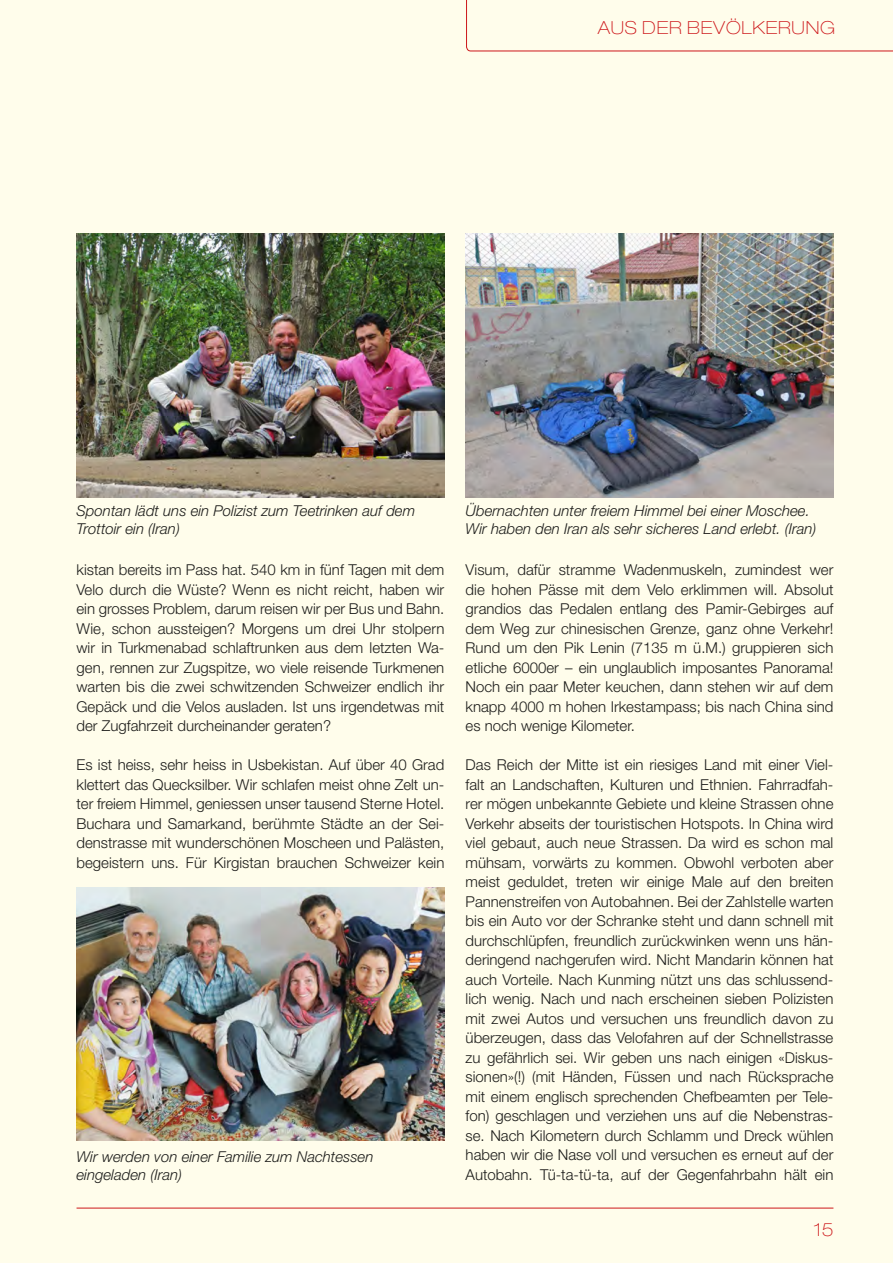
<style>
.page{position:relative;width:893px;height:1263px;background:#fffdeb}
.page>*{position:absolute;margin:0;border:0;box-sizing:border-box;transform-origin:0 0}
.t1{font:100 expanded 18px "Helvetica Neue LT Std";letter-spacing:.04em;color:#cd171a}
.t2{font:300 15px/19.5px "Helvetica Neue LT Std";color:#1d1d1b;text-align:justify}
.t3{font:italic 300 15px/18px "Helvetica Neue LT Std";color:#1d1d1b}
</style>
<div class="page">
<hr style="left:77px;top:1208px;width:756px;height:1px;background:#cd171a">
<svg style="left:466px;top:0;width:427px;height:51px"></svg>
<img style="left:77px;top:233px;width:367px;height:264px">
<img style="left:77px;top:887px;width:367px;height:254px">
<img style="left:466px;top:233px;width:367px;height:264px">
<p class="t1" style="left:598px;top:17px;width:239px">AUS DER BEVÖLKERUNG</p>
<p class="t3" style="left:77px;top:502px;width:340px">Spontan lädt uns ein Polizist zum Teetrinken auf dem<br>Trottoir ein (Iran)</p>
<p class="t3" style="left:466px;top:502px;width:352px">Übernachten unter freiem Himmel bei einer Moschee.<br>Wir haben den Iran als sehr sicheres Land erlebt. (Iran)</p>
<p class="t2" style="left:77px;top:560px;width:369px">kistan bereits im Pass hat. 540 km in fünf Tagen mit dem Velo durch die Wüste? Wenn es nicht reicht, haben wir ein grosses Problem, darum reisen wir per Bus und Bahn.<br>Wie, schon aussteigen? Morgens um drei Uhr stolpern wir in Turkmenabad schlaftrunken aus dem letzten Wa&shy;gen, rennen zur Zugspitze, wo viele reisende Turkmenen warten bis die zwei schwitzenden Schweizer endlich ihr Gepäck und die Velos ausladen. Ist uns irgendetwas mit der Zugfahrzeit durcheinander geraten?</p>
<p class="t2" style="left:77px;top:755px;width:369px">Es ist heiss, sehr heiss in Usbekistan. Auf über 40 Grad klettert das Quecksilber. Wir schlafen meist ohne Zelt un&shy;ter freiem Himmel, geniessen unser tausend Sterne Hotel.<br>Buchara und Samarkand, berühmte Städte an der Sei&shy;denstrasse mit wunderschönen Moscheen und Palästen, begeistern uns. Für Kirgistan brauchen Schweizer kein</p>
<p class="t3" style="left:77px;top:1147px;width:298px">Wir werden von einer Familie zum Nachtessen eingeladen (Iran)</p>
<p class="t2" style="left:466px;top:560px;width:369px">Visum, dafür stramme Wadenmuskeln, zumindest wer die hohen Pässe mit dem Velo erklimmen will. Absolut grandios das Pedalen entlang des Pamir-Gebirges auf dem Weg zur chinesischen Grenze, ganz ohne Verkehr!<br>Rund um den Pik Lenin (7135 m ü.M.) gruppieren sich etliche 6000er – ein unglaublich imposantes Panorama!<br>Noch ein paar Meter keuchen, dann stehen wir auf dem knapp 4000 m hohen Irkestampass; bis nach China sind es noch wenige Kilometer.</p>
<p class="t2" style="left:466px;top:755px;width:369px">Das Reich der Mitte ist ein riesiges Land mit einer Viel&shy;falt an Landschaften, Kulturen und Ethnien. Fahrradfah&shy;rer mögen unbekannte Gebiete und kleine Strassen ohne Verkehr abseits der touristischen Hotspots. In China wird viel gebaut, auch neue Strassen. Da wird es schon mal mühsam, vorwärts zu kommen. Obwohl verboten aber meist geduldet, treten wir einige Male auf den breiten Pannenstreifen von Autobahnen. Bei der Zahlstelle warten bis ein Auto vor der Schranke steht und dann schnell mit durchschlüpfen, freundlich zurückwinken wenn uns hän&shy;deringend nachgerufen wird. Nicht Mandarin können hat auch Vorteile. Nach Kunming nützt uns das schlussend&shy;lich wenig. Nach und nach erscheinen sieben Polizisten mit zwei Autos und versuchen uns freundlich davon zu überzeugen, dass das Velofahren auf der Schnellstrasse zu gefährlich sei. Wir geben uns nach einigen «Diskus&shy;sionen»(!) (mit Händen, Füssen und nach Rücksprache mit einem englisch sprechenden Chefbeamten per Tele&shy;fon) geschlagen und verziehen uns auf die Nebenstras&shy;se. Nach Kilometern durch Schlamm und Dreck wühlen haben wir die Nase voll und versuchen es erneut auf der Autobahn. Tü-ta-tü-ta, auf der Gegenfahrbahn hält ein</p>
<p class="t1" style="left:814px;top:1219px;width:21px">15</p>
</div>
